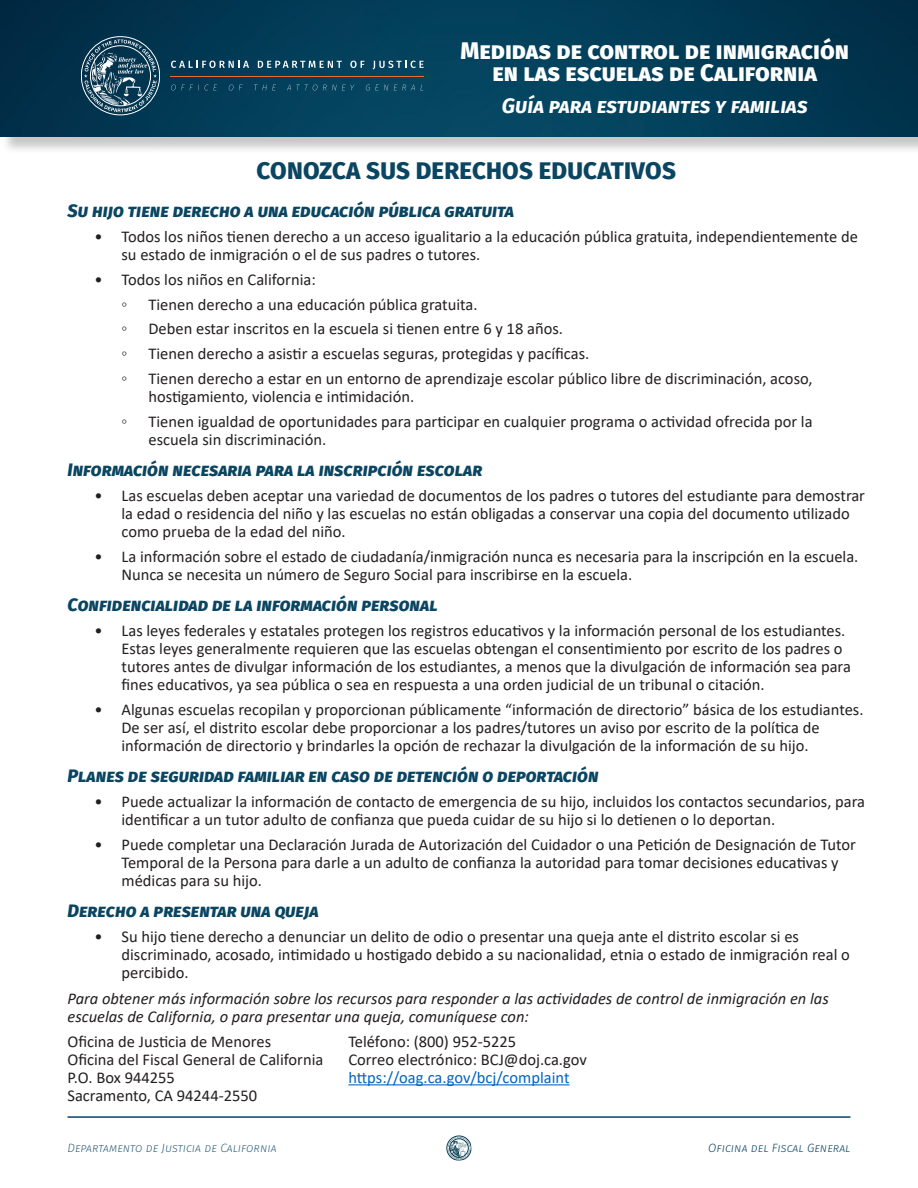
<style>
.page{position:relative;width:918px;height:1188px;background:#fff}
.page>*{position:absolute;margin:0;border:0;box-sizing:border-box;transform-origin:0 0}
.DOJ_Header{font:800 24px/22.5px "Fira Sans";color:#fff;text-align:center}
.DOJ_Header-2{font:800 24px "Fira Sans";letter-spacing:.01em;color:#0a4561}
.DOJ_Header-3{font:italic 700 21px "Fira Sans";color:#fff}
.DOJ_Subhead_1{font:italic 800 18px "Fira Sans";color:#0a4561}
.DOJ_Normal{font:16.5px/18px "Calibri";color:#231f20}
.DOJ_Normal-2{font:italic 16.5px/18px "Calibri";color:#231f20}
.DOJ_Normal-3{font:16.5px "Calibri";color:#0563c1}
.t1{font:16.5px "Times New Roman";color:#231f20}
.DOJ_Header-4{font:italic 200 12px "Fira Sans";color:#0a4561}
.DOJ_Header-5{font:italic 300 12px "Fira Sans";color:#0a4561}
</style>
<div class="page">
<hr style="left:68px;top:1116px;width:782px;height:2px;background:#0a4561">
<svg style="left:447px;top:1136px;width:24px;height:24px"></svg>
<div style="left:1px;top:1px;width:917px;height:153px;background:#231f20;opacity:.25"></div>
<img style="left:0;top:0;width:918px;height:136px">
<svg style="left:171px;top:61px;width:78px;height:7px"></svg>
<svg style="left:258px;top:61px;width:84px;height:7px"></svg>
<svg style="left:350px;top:61px;width:15px;height:7px"></svg>
<svg style="left:373px;top:61px;width:51px;height:8px"></svg>
<hr style="left:171px;top:76px;width:253px;height:1px;background:#eb6c29">
<svg style="left:171px;top:85px;width:28px;height:5px"></svg>
<svg style="left:205px;top:85px;width:12px;height:5px"></svg>
<svg style="left:229px;top:85px;width:4px;height:5px"></svg>
<svg style="left:239px;top:85px;width:3px;height:5px"></svg>
<svg style="left:254px;top:85px;width:22px;height:5px"></svg>
<svg style="left:287px;top:85px;width:30px;height:5px"></svg>
<svg style="left:323px;top:85px;width:13px;height:5px"></svg>
<svg style="left:342px;top:85px;width:12px;height:5px"></svg>
<svg style="left:366px;top:85px;width:22px;height:5px"></svg>
<svg style="left:394px;top:85px;width:21px;height:5px"></svg>
<svg style="left:81px;top:36px;width:79px;height:79px;background:#385f73"></svg>
<hr style="left:348px;top:1084px;width:222px;height:1px;background:#0563c1">
<p class="DOJ_Header" style="left:460px;top:37px;width:390px">Medidas de control de inmigración en las escuelas de California</p>
<p class="DOJ_Header-3" style="left:502px;top:88px;width:307px">Guía para estudiantes y familias</p>
<p class="DOJ_Header-2" style="left:257px;top:150px;width:421px">CONOZCA SUS DERECHOS EDUCATIVOS</p>
<p class="DOJ_Subhead_1" style="left:68px;top:195px;width:448px">Su hijo tiene derecho a una educación pública gratuita</p>
<p class="DOJ_Normal" style="left:122px;top:227px;width:738px;text-indent:-27px">• Todos los niños tienen derecho a un acceso igualitario a la educación pública gratuita, independientemente de su estado de inmigración o el de sus padres o tutores.</p>
<p class="DOJ_Normal" style="left:94px;top:270px;width:223px">• Todos los niños en California:</p>
<p class="t1" style="left:122px;top:293px;width:7px">◦</p>
<p class="DOJ_Normal" style="left:148px;top:295px;width:331px">Tienen derecho a una educación pública gratuita.</p>
<p class="t1" style="left:122px;top:318px;width:7px">◦</p>
<p class="DOJ_Normal" style="left:148px;top:319px;width:416px">Deben estar inscritos en la escuela si tienen entre 6 y 18 años.</p>
<p class="t1" style="left:122px;top:342px;width:7px">◦</p>
<p class="DOJ_Normal" style="left:148px;top:344px;width:442px">Tienen derecho a asistir a escuelas seguras, protegidas y pacíficas.</p>
<p class="t1" style="left:122px;top:367px;width:7px">◦</p>
<p class="DOJ_Normal" style="left:148px;top:369px;width:666px">Tienen derecho a estar en un entorno de aprendizaje escolar público libre de discriminación, acoso, hostigamiento, violencia e intimidación.</p>
<p class="t1" style="left:122px;top:410px;width:7px">◦</p>
<p class="DOJ_Normal" style="left:148px;top:412px;width:666px">Tienen igualdad de oportunidades para participar en cualquier programa o actividad ofrecida por la escuela sin discriminación.</p>
<p class="DOJ_Subhead_1" style="left:68px;top:454px;width:416px">Información necesaria para la inscripción escolar</p>
<p class="DOJ_Normal" style="left:122px;top:486px;width:745px;text-indent:-27px">• Las escuelas deben aceptar una variedad de documentos de los padres o tutores del estudiante para demostrar la edad o residencia del niño y las escuelas no están obligadas a conservar una copia del documento utilizado como prueba de la edad del niño.</p>
<p class="DOJ_Normal" style="left:122px;top:547px;width:738px;text-indent:-27px">• La información sobre el estado de ciudadanía/inmigración nunca es necesaria para la inscripción en la escuela.<br>Nunca se necesita un número de Seguro Social para inscribirse en la escuela.</p>
<p class="DOJ_Subhead_1" style="left:68px;top:589px;width:372px">Confidencialidad de la información personal</p>
<p class="DOJ_Normal" style="left:122px;top:621px;width:731px;text-indent:-27px">• Las leyes federales y estatales protegen los registros educativos y la información personal de los estudiantes.<br>Estas leyes generalmente requieren que las escuelas obtengan el consentimiento por escrito de los padres o tutores antes de divulgar información de los estudiantes, a menos que la divulgación de información sea para fines educativos, ya sea pública o sea en respuesta a una orden judicial de un tribunal o citación.</p>
<p class="DOJ_Normal" style="left:122px;top:700px;width:744px;text-indent:-27px">• Algunas escuelas recopilan y proporcionan públicamente “información de directorio” básica de los estudiantes.<br>De ser así, el distrito escolar debe proporcionar a los padres/tutores un aviso por escrito de la política de información de directorio y brindarles la opción de rechazar la divulgación de la información de su hijo.</p>
<p class="DOJ_Subhead_1" style="left:68px;top:760px;width:533px">Planes de seguridad familiar en caso de detención o deportación</p>
<p class="DOJ_Normal" style="left:122px;top:792px;width:745px;text-indent:-27px">• Puede actualizar la información de contacto de emergencia de su hijo, incluidos los contactos secundarios, para identificar a un tutor adulto de confianza que pueda cuidar de su hijo si lo detienen o lo deportan.</p>
<p class="DOJ_Normal" style="left:122px;top:835px;width:736px;text-indent:-27px">• Puede completar una Declaración Jurada de Autorización del Cuidador o una Petición de Designación de Tutor<br>Temporal de la Persona para darle a un adulto de confianza la autoridad para tomar decisiones educativas y médicas para su hijo.</p>
<p class="DOJ_Subhead_1" style="left:68px;top:895px;width:253px">Derecho a presentar una queja</p>
<p class="DOJ_Normal" style="left:122px;top:927px;width:730px;text-indent:-27px">• Su hijo tiene derecho a denunciar un delito de odio o presentar una queja ante el distrito escolar si es discriminado, acosado, intimidado u hostigado debido a su nacionalidad, etnia o estado de inmigración real o percibido.</p>
<p class="DOJ_Normal-2" style="left:68px;top:989px;width:763px">Para obtener más información sobre los recursos para responder a las actividades de control de inmigración en las escuelas de California, o para presentar una queja, comuníquese con:</p>
<p class="DOJ_Normal" style="left:348px;top:1032px;width:169px">Teléfono: (800) 952-5225</p>
<p class="DOJ_Normal" style="left:348px;top:1050px;width:240px">Correo electrónico: BCJ@doj.ca.gov</p>
<p class="DOJ_Normal-3" style="left:348px;top:1066px;width:223px">https://oag.ca.gov/bcj/complaint</p>
<p class="DOJ_Normal" style="left:68px;top:1032px;width:205px">Oficina de Justicia de Menores</p>
<p class="DOJ_Normal" style="left:68px;top:1050px;width:257px">Oficina del Fiscal General de California</p>
<p class="DOJ_Normal" style="left:68px;top:1068px;width:109px">P.O. Box 944255</p>
<p class="DOJ_Normal" style="left:68px;top:1086px;width:191px">Sacramento, CA 94244-2550</p>
<p class="DOJ_Header-4" style="left:68px;top:1140px;width:211px">Departamento de Justicia de California</p>
<p class="DOJ_Header-5" style="left:708px;top:1140px;width:144px">Oficina del Fiscal General</p>
</div>
